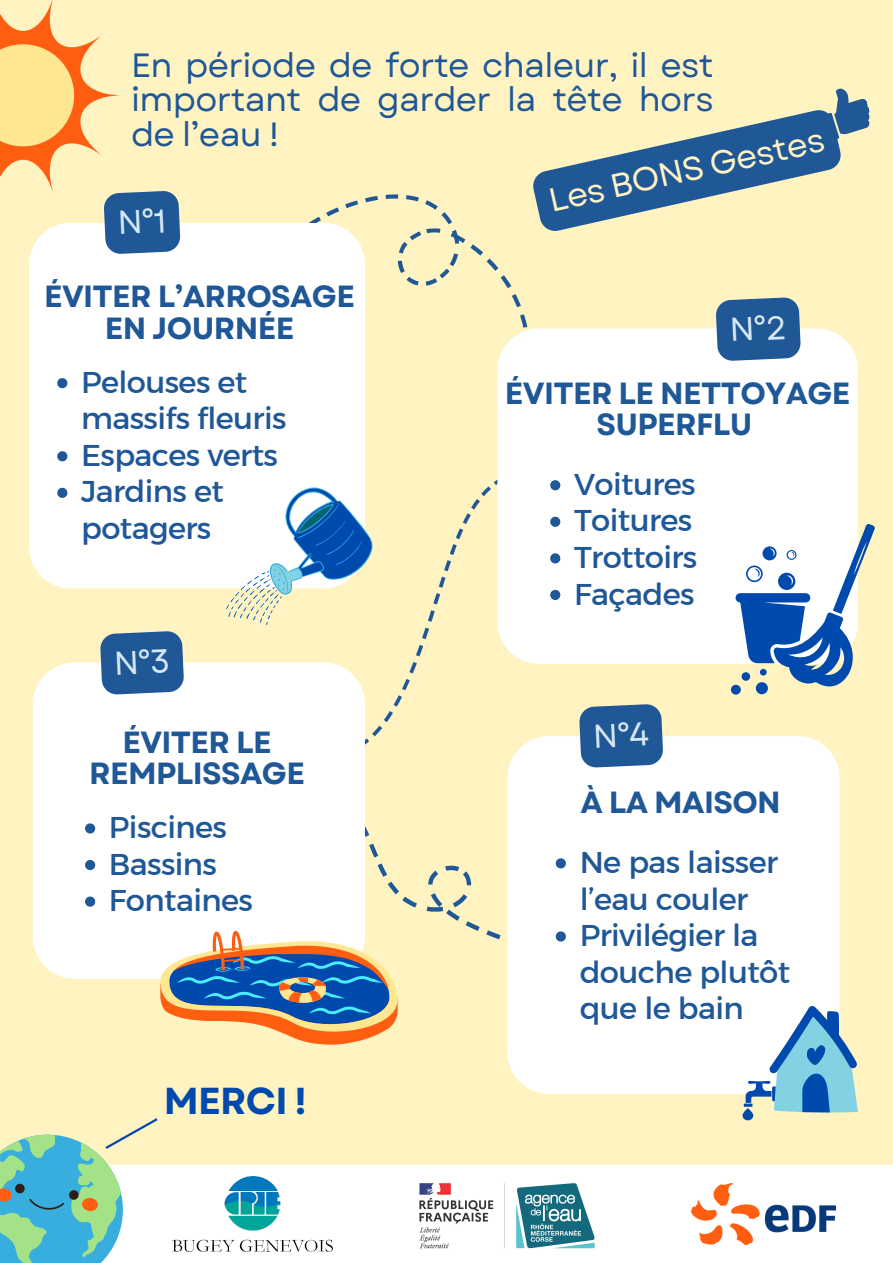
<style>
.page{position:relative;width:893px;height:1263px;background:#fff3c2}
.page>*{position:absolute;margin:0;border:0;box-sizing:border-box;transform-origin:0 0}
.t1{font:700 37.5px "Garet";letter-spacing:-.02em;color:#004aad}
.t2{font:33.6px/34.3px "Garet";letter-spacing:-.02em;color:#1f5797;text-align:justify}
.t3{font:33.08px "Garet";color:#fff3c2}
.t4{font:30.6px/36.6px "Kief Montaser Regular";letter-spacing:-.02em;color:#1f5797}
.t5{font:700 30.6px/31.5px "Garet";letter-spacing:-.02em;color:#1f5797;text-align:center}
</style>
<div class="page">
<div style="left:29px;top:223px;width:336px;height:365px;background:#fff"></div>
<div style="left:497px;top:361px;width:361px;height:303px;background:#fff"></div>
<svg style="left:365px;top:826px;width:136px;height:114px"></svg>
<div style="left:33px;top:662px;width:332px;height:317px;background:#fff"></div>
<div style="left:507px;top:736px;width:332px;height:358px;background:#fff"></div>
<svg style="left:226px;top:472px;width:279px;height:295px"></svg>
<svg style="left:160px;top:931px;width:238px;height:114px"></svg>
<div style="left:742px;top:1108px;width:11px;height:12px;background:#004aad;border-radius:5px"></div>
<svg style="left:744px;top:1005px;width:114px;height:108px;background:#98c3db"></svg>
<svg style="left:528px;top:473px;width:34px;height:19px"></svg>
<svg style="left:550px;top:517px;width:10px;height:10px"></svg>
<svg style="left:550px;top:553px;width:10px;height:10px"></svg>
<svg style="left:550px;top:590px;width:10px;height:10px"></svg>
<svg style="left:731px;top:524px;width:144px;height:171px"></svg>
<div style="left:0;top:1165px;width:893px;height:98px;background:#fff"></div>
<svg style="left:0;top:1118px;width:160px;height:145px"></svg>
<img style="left:173px;top:1176px;width:160px;height:76px">
<img style="left:692px;top:1183px;width:144px;height:62px">
<img style="left:419px;top:1183px;width:176px;height:66px">
<svg style="left:57px;top:378px;width:10px;height:10px"></svg>
<svg style="left:57px;top:451px;width:10px;height:10px"></svg>
<svg style="left:57px;top:488px;width:10px;height:10px"></svg>
<svg style="left:85px;top:823px;width:10px;height:10px"></svg>
<svg style="left:85px;top:860px;width:10px;height:10px"></svg>
<svg style="left:85px;top:896px;width:10px;height:11px"></svg>
<svg style="left:556px;top:858px;width:10px;height:10px"></svg>
<svg style="left:556px;top:931px;width:10px;height:10px"></svg>
<svg style="left:0;top:0;width:181px;height:254px"></svg>
<svg style="left:280px;top:88px;width:590px;height:273px"></svg>
<svg style="left:100px;top:631px;width:84px;height:64px;background:#37689f"></svg>
<svg style="left:579px;top:704px;width:84px;height:64px;background:#37689f"></svg>
<h2 class="t2" style="left:131px;top:48px;width:584px">En période de forte chaleur, il est important de garder la tête hors de l’eau !</h2>
<p class="t3" style="left:544px;top:178px;width:283px;rotate:-13deg">Les BONS Gestes</p>
<p class="t5" style="left:44px;top:281px;width:312px">ÉVITER L’ARROSAGE<br>EN JOURNÉE</p>
<p class="t4" style="left:81px;top:363px;width:207px">Pelouses et massifs fleuris</p>
<p class="t4" style="left:81px;top:437px;width:198px">Espaces verts</p>
<p class="t4" style="left:81px;top:473px;width:144px">Jardins et potagers</p>
<h3 class="t5" style="left:89px;top:726px;width:217px">ÉVITER LE<br>REMPLISSAGE</h3>
<p class="t4" style="left:109px;top:809px;width:120px">Piscines</p>
<p class="t4" style="left:109px;top:845px;width:110px">Bassins</p>
<p class="t4" style="left:109px;top:882px;width:145px">Fontaines</p>
<p class="t1" style="left:164px;top:1074px;width:144px">MERCI !</p>
<p class="t5" style="left:505px;top:377px;width:347px">ÉVITER LE NETTOYAGE<br>SUPERFLU</p>
<p class="t4" style="left:574px;top:465px;width:123px">Voitures</p>
<p class="t4" style="left:574px;top:502px;width:120px">Toitures</p>
<p class="t4" style="left:574px;top:539px;width:125px">Trottoirs</p>
<p class="t4" style="left:574px;top:575px;width:122px">Façades</p>
<h3 class="t5" style="left:580px;top:787px;width:202px">À LA MAISON</h3>
<h2 class="t4" style="left:579px;top:844px;width:200px">Ne pas laisser l’eau couler</h2>
<h2 class="t4" style="left:579px;top:917px;width:212px">Privilégier la douche plutôt que le bain</h2>
</div>
